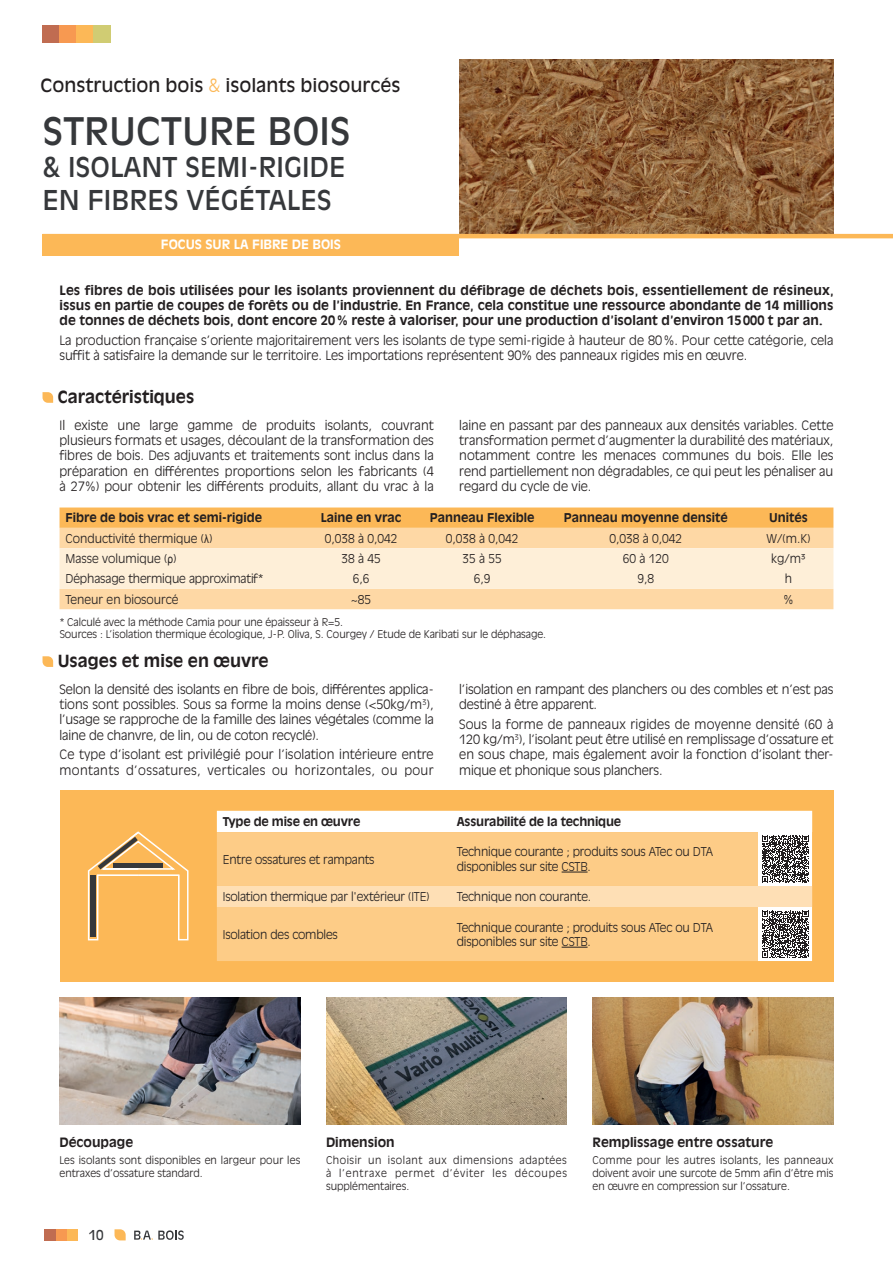
<style>
.page{position:relative;width:893px;height:1263px;background:#fff}
.page>*{position:absolute;margin:0;border:0;box-sizing:border-box;transform-origin:0 0}
.t1{font:37.5px "Antique Olive Std";color:#36383b}
.t2{font:27px "Antique Olive Std";color:#36383b}
.t3{font:18px "Antique Olive Std";color:#231f20}
.t4{font:700 16.5px "Antique Olive Std";color:#231f20}
.t5{font:13.5px "Antique Olive Std";color:#36383b}
.t6{font:300 12.75px/15.3px "Antique Olive Std";color:#231f20;text-align:justify}
.t7{font:700 12.75px/15.3px "Antique Olive Std";color:#231f20;text-align:justify}
.t8{font:700 12.75px "Antique Olive Std";color:#fff}
.t9{font:300 12px/14.4px "Antique Olive Std";letter-spacing:-.015em;color:#231f20}
.t10{font:700 12px "Antique Olive Std";color:#231f20}
.t11{font:300 10.5px/12.6px "Antique Olive Std";color:#231f20;text-align:justify}
.s1{font-weight:300;color:#fcb857}
.s2{font-family:"Arial Narrow";font-weight:400}
</style>
<div class="page">
<div style="left:43px;top:26px;width:17px;height:17px;background:#c06c51"></div>
<div style="left:60px;top:26px;width:17px;height:17px;background:#f79951"></div>
<div style="left:77px;top:26px;width:17px;height:17px;background:#fcb857"></div>
<div style="left:94px;top:26px;width:17px;height:17px;background:#d0cc73"></div>
<img style="left:459px;top:60px;width:374px;height:174px">
<hr style="left:43px;top:234px;width:850px;height:4px;background:#fcb857">
<svg style="left:43px;top:392px;width:10px;height:11px"></svg>
<svg style="left:43px;top:656px;width:10px;height:11px"></svg>
<div style="left:43px;top:234px;width:416px;height:21px;background:#fcb857"></div>
<img style="left:60px;top:997px;width:240px;height:128px">
<img style="left:326px;top:997px;width:241px;height:128px">
<img style="left:592px;top:997px;width:241px;height:128px">
<div style="left:67px;top:1229px;width:11px;height:11px;background:#fcb857"></div>
<svg style="left:115px;top:1229px;width:11px;height:11px"></svg>
<div style="left:56px;top:1229px;width:11px;height:11px;background:#f79951"></div>
<div style="left:45px;top:1229px;width:11px;height:11px;background:#c06c51"></div>
<svg style="left:134px;top:1230px;width:50px;height:10px"></svg>
<svg style="left:60px;top:507px;width:773px;height:21px;background:#fcba5c"></svg>
<div style="left:60px;top:528px;width:773px;height:81px;background:#fed8a5"></div>
<div style="left:60px;top:548px;width:773px;height:41px;background:#feefd8"></div>
<div style="left:60px;top:790px;width:773px;height:191px;background:#fcb857"></div>
<svg style="left:87px;top:831px;width:102px;height:110px"></svg>
<hr style="left:217px;top:958px;width:541px;height:3px;background:#fdcc87">
<div style="left:758px;top:907px;width:54px;height:54px;background:#fff"></div>
<svg style="left:217px;top:811px;width:595px;height:147px;background:#f6d29e"></svg>
<h3 class="t3" style="left:40px;top:74px;width:361px">Construction bois <span class="s1">&amp;</span> isolants biosourcés</h3>
<p class="t1" style="left:43px;top:109px;width:310px">STRUCTURE BOIS</p>
<p class="t2" style="left:43px;top:151px;width:304px">&amp; ISOLANT SEMI-RIGIDE</p>
<p class="t2" style="left:43px;top:184px;width:291px">EN FIBRES VÉGÉTALES</p>
<p class="t8" style="left:161px;top:237px;width:181px">FOCUS SUR LA FIBRE DE BOIS</p>
<p class="t7" style="left:60px;top:282px;width:776px">Les fibres de bois utilisées pour les isolants proviennent du défibrage de déchets bois, essentiellement de résineux, issus en partie de coupes de forêts ou de l’industrie. En France, cela constitue une ressource abondante de 14 millions de tonnes de déchets bois, dont encore 20% reste à valoriser, pour une production d’isolant d’environ 15000 t par an.</p>
<p class="t6" style="left:60px;top:333px;width:775px">La production française s’oriente majoritairement vers les isolants de type semi-rigide à hauteur de 80%. Pour cette catégorie, cela suffit à satisfaire la demande sur le territoire. Les importations représentent 90% des panneaux rigides mis en œuvre.</p>
<p class="t4" style="left:58px;top:387px;width:138px">Caractéristiques</p>
<p class="t6" style="left:60px;top:417px;width:376px">Il existe une large gamme de produits isolants, couvrant plusieurs formats et usages, découlant de la transformation des fibres de bois. Des adjuvants et traitements sont inclus dans la préparation en différentes proportions selon les fabricants (4 à 27%) pour obtenir les différents produits, allant du vrac à la</p>
<p class="t6" style="left:459px;top:417px;width:376px">laine en passant par des panneaux aux densités variables. Cette transformation permet d’augmenter la durabilité des matériaux, notamment contre les menaces communes du bois. Elle les rend partiellement non dégradables, ce qui peut les pénaliser au regard du cycle de vie.</p>
<p class="t10" style="left:66px;top:511px;width:198px">Fibre de bois vrac et semi-rigide</p>
<p class="t10" style="left:321px;top:511px;width:82px">Laine en vrac</p>
<p class="t10" style="left:430px;top:511px;width:106px">Panneau Flexible</p>
<p class="t10" style="left:564px;top:511px;width:166px">Panneau moyenne densité</p>
<p class="t10" style="left:769px;top:511px;width:40px">Unités</p>
<p class="t9" style="left:66px;top:531px;width:148px">Conductivité thermique (<span class="s2">λ</span>)</p>
<p class="t9" style="left:325px;top:531px;width:74px">0,038 à 0,042</p>
<p class="t9" style="left:446px;top:531px;width:74px">0,038 à 0,042</p>
<p class="t9" style="left:609px;top:531px;width:74px">0,038 à 0,042</p>
<p class="t9" style="left:766px;top:531px;width:46px">W/(m.K)</p>
<p class="t9" style="left:66px;top:552px;width:112px">Masse volumique (<span class="s2">ρ</span>)</p>
<p class="t9" style="left:341px;top:552px;width:41px">38 à 45</p>
<p class="t9" style="left:462px;top:552px;width:41px">35 à 55</p>
<p class="t9" style="left:623px;top:552px;width:48px">60 à 120</p>
<p class="t9" style="left:771px;top:552px;width:36px">kg/m³</p>
<p class="t9" style="left:66px;top:572px;width:199px">Déphasage thermique approximatif*</p>
<p class="t9" style="left:353px;top:572px;width:18px">6,6</p>
<p class="t9" style="left:474px;top:572px;width:18px">6,9</p>
<p class="t9" style="left:638px;top:572px;width:18px">9,8</p>
<p class="t9" style="left:785px;top:572px;width:9px">h</p>
<p class="t9" style="left:66px;top:592px;width:115px">Teneur en biosourcé</p>
<p class="t9" style="left:351px;top:592px;width:22px">~85</p>
<p class="t9" style="left:783px;top:592px;width:11px">%</p>
<p class="t11" style="left:60px;top:616px;width:285px">* Calculé avec la méthode Camia pour une épaisseur à R=5.</p>
<p class="t11" style="left:60px;top:628px;width:488px">Sources : L’isolation thermique écologique, J-P. Oliva, S. Courgey / Etude de Karibati sur le déphasage.</p>
<p class="t4" style="left:58px;top:651px;width:212px">Usages et mise en œuvre</p>
<p class="t6" style="left:60px;top:682px;width:376px">Selon la densité des isolants en fibre de bois, différentes applica&shy;tions sont possibles. Sous sa forme la moins dense (&lt;50kg/m<sup>3</sup>), l’usage se rapproche de la famille des laines végétales (comme la laine de chanvre, de lin, ou de coton recyclé).</p>
<p class="t6" style="left:60px;top:747px;width:376px">Ce type d’isolant est privilégié pour l’isolation intérieure entre montants d’ossatures, verticales ou horizontales, ou pour</p>
<p class="t6" style="left:459px;top:682px;width:376px">l’isolation en rampant des planchers ou des combles et n’est pas destiné à être apparent.</p>
<p class="t6" style="left:459px;top:716px;width:376px">Sous la forme de panneaux rigides de moyenne densité (60 à 120 kg/m<sup>3</sup>), l’isolant peut être utilisé en remplissage d’ossature et en sous chape, mais également avoir la fonction d’isolant ther&shy;mique et phonique sous planchers.</p>
<p class="t10" style="left:223px;top:814px;width:139px">Type de mise en œuvre</p>
<p class="t10" style="left:457px;top:814px;width:166px">Assurabilité de la technique</p>
<p class="t9" style="left:223px;top:852px;width:153px">Entre ossatures et rampants</p>
<p class="t9" style="left:457px;top:845px;width:258px">Technique courante ; produits sous ATec ou DTA disponibles sur site CSTB.</p>
<p class="t9" style="left:223px;top:890px;width:208px">Isolation thermique par l'extérieur (ITE)</p>
<p class="t9" style="left:457px;top:890px;width:136px">Technique non courante.</p>
<p class="t9" style="left:223px;top:927px;width:117px">Isolation des combles</p>
<p class="t9" style="left:457px;top:920px;width:258px">Technique courante ; produits sous ATec ou DTA disponibles sur site CSTB.</p>
<p class="t7" style="left:60px;top:1135px;width:75px">Découpage</p>
<p class="t11" style="left:60px;top:1154px;width:242px">Les isolants sont disponibles en largeur pour les entraxes d’ossature standard.</p>
<p class="t5" style="left:89px;top:1227px;width:17px">10</p>
<p class="t7" style="left:326px;top:1135px;width:70px">Dimension</p>
<p class="t11" style="left:326px;top:1154px;width:243px">Choisir un isolant aux dimensions adaptées à l’entraxe permet d’éviter les découpes supplémentaires.</p>
<p class="t7" style="left:592px;top:1135px;width:182px">Remplissage entre ossature</p>
<p class="t11" style="left:592px;top:1154px;width:242px">Comme pour les autres isolants, les panneaux doivent avoir une surcote de 5mm afin d’être mis en œuvre en compression sur l’ossature.</p>
</div>
